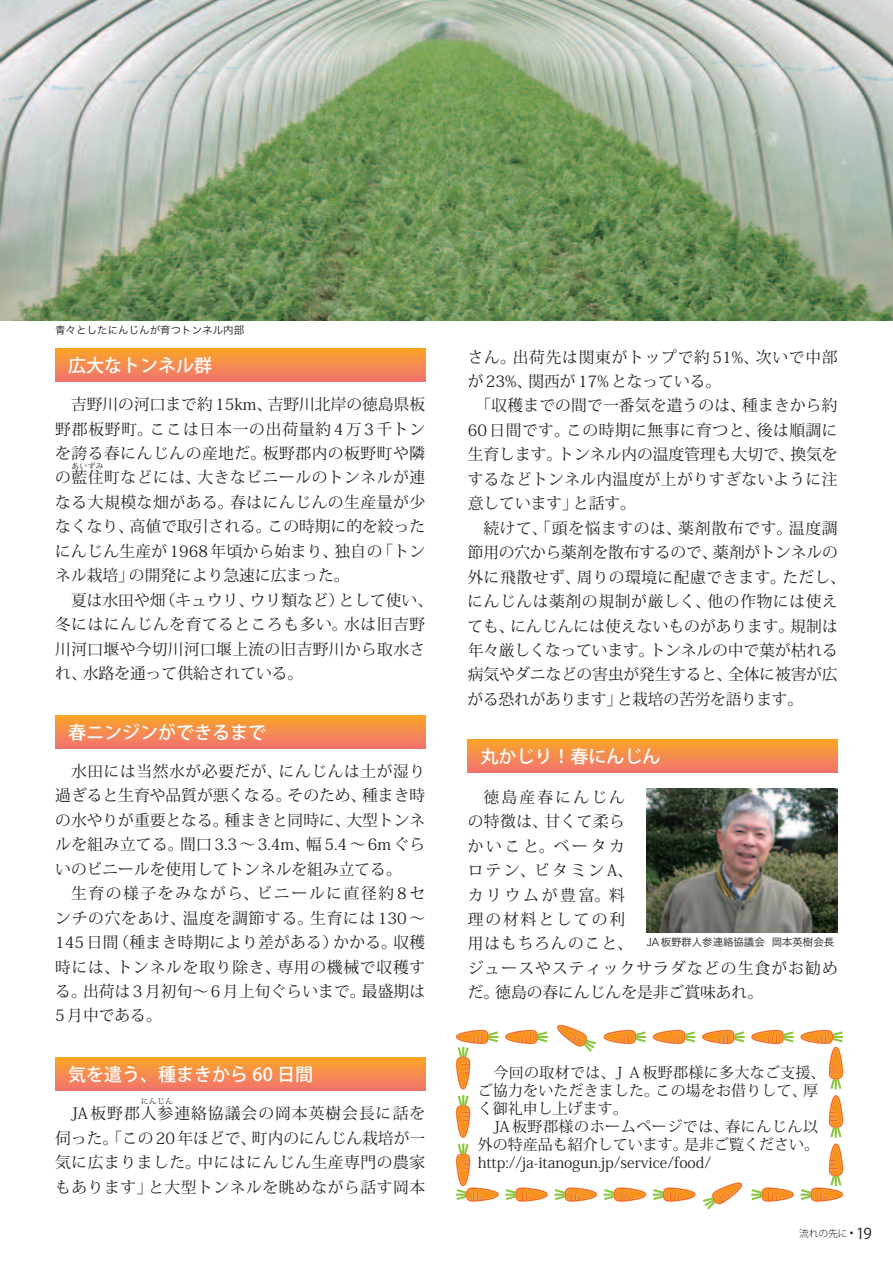
<style>
.page{position:relative;width:893px;height:1263px;background:#fff}
.page>*{position:absolute;margin:0;border:0;box-sizing:border-box;transform-origin:0 0}
.t1{font:500 18px "Koz Go Pro";color:#fff}
.t2{font:15.75px/24.5px "Koz Min Pro";letter-spacing:.02em;color:#231f20;text-align:justify}
.t3{font:15.75px/24.5px "Koz Min Pro";letter-spacing:-.005em;color:#231f20}
.t4{font:15.75px/24.5px "Koz Min Pro";letter-spacing:.07em;color:#231f20}
.t5{font:15.75px/24.5px "Koz Min Pro";letter-spacing:.05em;color:#231f20}
.t6{font:15.75px "Koz Min Pro";letter-spacing:.065em;color:#231f20}
.t7{font:15px/18px "Koz Min Pro";letter-spacing:.01em;color:#231f20}
.t8{font:15px "Koz Go Pro";color:#231f20}
.t9{font:10.5px "Hira Kaku Pro W3";color:#231f20}
.t10{font:300 9.75px "Koz Go Pro";color:#231f20}
.t11{font:7.8px "Koz Min Pro";letter-spacing:.025em;color:#231f20}
</style>
<div class="page">
<svg style="left:456px;top:1030px;width:43px;height:59px"></svg>
<svg style="left:505px;top:1030px;width:43px;height:14px"></svg>
<svg style="left:557px;top:1025px;width:39px;height:27px"></svg>
<svg style="left:604px;top:1030px;width:42px;height:14px"></svg>
<svg style="left:653px;top:1030px;width:42px;height:14px"></svg>
<svg style="left:702px;top:1030px;width:43px;height:14px"></svg>
<svg style="left:751px;top:1030px;width:43px;height:14px"></svg>
<svg style="left:800px;top:1030px;width:43px;height:59px"></svg>
<svg style="left:800px;top:1095px;width:43px;height:107px"></svg>
<svg style="left:751px;top:1187px;width:43px;height:15px"></svg>
<svg style="left:703px;top:1182px;width:40px;height:27px"></svg>
<svg style="left:653px;top:1187px;width:42px;height:15px"></svg>
<svg style="left:604px;top:1187px;width:42px;height:15px"></svg>
<svg style="left:554px;top:1187px;width:43px;height:15px"></svg>
<svg style="left:505px;top:1187px;width:43px;height:15px"></svg>
<svg style="left:456px;top:1095px;width:43px;height:107px"></svg>
<div style="left:55px;top:349px;width:370px;height:32px;background:linear-gradient(to bottom,#f9a329,#f2756d)"></div>
<svg style="left:55px;top:715px;width:370px;height:33px;background:#f58b4b"></svg>
<div style="left:55px;top:1058px;width:370px;height:32px;background:linear-gradient(to bottom,#f9a329,#f2756d)"></div>
<div style="left:468px;top:740px;width:370px;height:32px;background:linear-gradient(to bottom,#f9a328,#f2766d)"></div>
<img style="left:0;top:0;width:893px;height:320px">
<img style="left:646px;top:789px;width:192px;height:143px">
<p class="t9" style="left:55px;top:320px;width:191px">青々としたにんじんが育つトンネル内部</p>
<p class="t1" style="left:68px;top:354px;width:146px">広大なトンネル群</p>
<p class="t2" style="left:55px;top:392px;width:371px;text-indent:16px">吉野川の河口まで約 15km、吉野川北岸の徳島県板野郡板野町。ここは日本一の出荷量約4万3千トンを誇る春にんじんの産地だ。板野郡内の板野町や隣の藍住町などには、大きなビニールのトンネルが連</p>
<p class="t11" style="left:72px;top:460px;width:33px">あいずみ</p>
<p class="t2" style="left:55px;top:489px;width:371px">なる大規模な畑がある。春はにんじんの生産量が少なくなり、高値で取引される。この時期に的を絞ったにんじん生産が 1968年頃から始まり、独自の「トンネル栽培」の開発により急速に広まった。</p>
<p class="t2" style="left:55px;top:587px;width:379px;text-align:left;text-indent:16px">夏は水田や畑（キュウリ、ウリ類など）として使い、冬にはにんじんを育てるところも多い。水は旧吉野川河口堰や今切川河口堰上流の旧吉野川から取水され、水路を通って供給されている。</p>
<p class="t1" style="left:68px;top:720px;width:200px">春ニンジンができるまで</p>
<p class="t2" style="left:55px;top:758px;width:372px;text-indent:16px">水田には当然水が必要だが、にんじんは土が湿り過ぎると生育や品質が悪くなる。そのため、種まき時の水やりが重要となる。種まきと同時に、大型トンネルを組み立てる。間口 3.3〜 3.4m、幅 5.4〜 6mぐらいのビニールを使用してトンネルを組み立てる。</p>
<p class="t2" style="left:55px;top:881px;width:371px;text-indent:16px">生育の様子をみながら、ビニールに直径約8センチの穴をあけ、温度を調節する。生育には 130〜145日間（種まき時期により差がある）かかる。収穫時には、トンネルを取り除き、専用の機械で収穫する。出荷は 3月初旬〜 6月上旬ぐらいまで。最盛期は5月中である。</p>
<p class="t1" style="left:68px;top:1063px;width:247px">気を遣う、種まきから 60 日間</p>
<p class="t11" style="left:141px;top:1096px;width:34px">にんじん</p>
<p class="t2" style="left:55px;top:1125px;width:371px">伺った。「この 20年ほどで、町内のにんじん栽培が一気に広まりました。中にはにんじん生産専門の農家もあります」と大型トンネルを眺めながら話す岡本</p>
<p class="t6" style="left:71px;top:1102px;width:356px">JA板野郡人参連絡協議会の岡本英樹会長に話を</p>
<p class="t5" style="left:468px;top:344px;width:371px">さん。出荷先は関東がトップで約 51%、次いで中部が 23%、関西が 17%となっている。</p>
<p class="t2" style="left:468px;top:393px;width:371px;text-indent:8px">「収穫までの間で一番気を遣うのは、種まきから約60日間です。この時期に無事に育つと、後は順調に生育します。トンネル内の温度管理も大切で、換気をするなどトンネル内温度が上がりすぎないように注意しています」と話す。</p>
<p class="t3" style="left:468px;top:515px;width:380px;text-indent:16px">続けて、「頭を悩ますのは、薬剤散布です。温度調節用の穴から薬剤を散布するので、薬剤がトンネルの外に飛散せず、周りの環境に配慮できます。ただし、にんじんは薬剤の規制が厳しく、他の作物には使えても、にんじんには使えないものがあります。規制は年々厳しくなっています。トンネルの中で葉が枯れる病気やダニなどの害虫が発生すると、全体に被害が広がる恐れがあります」と栽培の苦労を語ります。</p>
<p class="t1" style="left:480px;top:745px;width:181px">丸かじり！春にんじん</p>
<p class="t4" style="left:468px;top:784px;width:371px;text-indent:16px">徳島産春にんじん<br>の特徴は、甘くて柔ら<br>かいこと。ベータカ<br>ロテン、ビタミンA、<br>カリウムが豊富。料<br>理の材料としての利<br>用はもちろんのこと、<br>ジュースやスティックサラダなどの生食がお勧めだ。徳島の春にんじんを是非ご賞味あれ。</p>
<p class="t9" style="left:646px;top:933px;width:189px">JA板野群人参連絡協議会 岡本英樹会長</p>
<p class="t7" style="left:478px;top:1063px;width:349px;text-indent:16px">今回の取材では、ＪＡ板野郡様に多大なご支援、ご協力をいただきました。この場をお借りして、厚く御礼申し上げます。</p>
<p class="t7" style="left:478px;top:1117px;width:343px;text-align:right">JA板野郡様のホームページでは、春にんじん以外の特産品も紹介しています。是非ご覧ください。</p>
<p class="t7" style="left:478px;top:1153px;width:235px">http://ja-itanogun.jp/service/food/</p>
<p class="t10" style="left:799px;top:1227px;width:50px">流れの先に</p>
<p class="t8" style="left:850px;top:1223px;width:23px"><sup>●</sup> 19</p>
</div>
